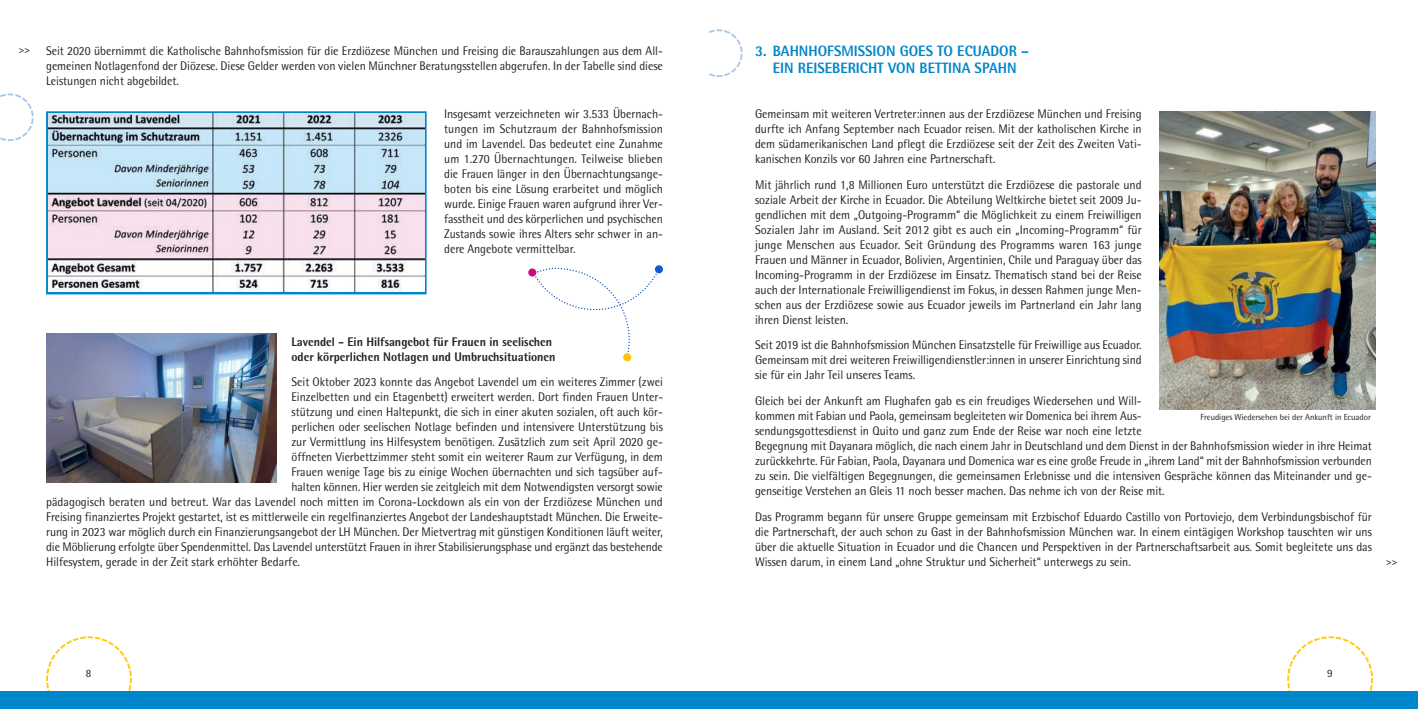
<style>
.page{position:relative;width:1418px;height:709px;background:#fff}
.page>*{position:absolute;margin:0;border:0;box-sizing:border-box;transform-origin:0 0}
.t1{font:800 15px/16.2px "Rotis Semi Sans";color:#0086ca;text-align:center;scale:.95 1}
.t2{font:12.5px/15px "Rotis Semi Sans";color:#221f1f;text-align:justify;scale:.94 1}
.t3{font:12.5px/15px "Rotis Semi Sans";color:#221f1f;text-align:justify;scale:.95 1}
.t4{font:800 12.5px/15px "Rotis Semi Sans";color:#221f1f;scale:.94 1}
.t5{font:11.25px "Rotis Semi Sans";color:#221f1f}
.t6{font:700 10px "Rotis Semi Sans";color:#221f1f;scale:.95 1}
.t7{font:8.75px "Rotis Semi Sans";color:#221f1f}
</style>
<div class="page">
<svg style="left:46px;top:636px;width:86px;height:55px"></svg>
<svg style="left:1287px;top:636px;width:87px;height:55px"></svg>
<div style="left:0;top:691px;width:1417px;height:18px;background:#0086ca"></div>
<svg style="left:0;top:93px;width:34px;height:48px"></svg>
<svg style="left:535px;top:267px;width:126px;height:88px"></svg>
<div style="left:528px;top:268px;width:8px;height:9px;background:#d00a82;border-radius:50%"></div>
<div style="left:654px;top:265px;width:9px;height:8px;background:#135cc8;border-radius:50%"></div>
<div style="left:623px;top:353px;width:8px;height:8px;background:#fbc607;border-radius:50%"></div>
<svg style="left:709px;top:29px;width:34px;height:48px"></svg>
<div style="left:46px;top:111px;width:380px;height:183px;border:3px solid #0086ca"></div>
<img style="left:49px;top:114px;width:375px;height:178px">
<img style="left:46px;top:333px;width:230px;height:149px">
<img style="left:1159px;top:111px;width:216px;height:298px">
<p class="t6" style="left:19px;top:44px;width:13px">&gt;&gt;</p>
<p class="t1" style="left:755px;top:43px;width:290px">3. BAHNHOFSMISSION GOES TO ECUADOR –<br>EIN REISEBERICHT VON BETTINA SPAHN</p>
<p class="t2" style="left:46px;top:43px;width:657px">Seit 2020 übernimmt die Katholische Bahnhofsmission für die Erzdiözese München und Freising die Barauszahlungen aus dem All&shy;gemeinen Notlagenfond der Diözese. Diese Gelder werden von vielen Münchner Beratungsstellen abgerufen. In der Tabelle sind diese Leistungen nicht abgebildet.</p>
<p class="t2" style="left:444px;top:106px;width:234px">Insgesamt verzeichneten wir 3.533 Übernach&shy;tungen im Schutzraum der Bahnhofsmission und im Lavendel. Das bedeutet eine Zunahme um 1.270 Übernachtungen. Teilweise blieben die Frauen länger in den Übernachtungsange&shy;boten bis eine Lösung erarbeitet und möglich wurde. Einige Frauen waren aufgrund ihrer Ver&shy;fasstheit und des körperlichen und psychischen Zustands sowie ihres Alters sehr schwer in an&shy;dere Angebote vermittelbar.</p>
<p class="t4" style="left:291px;top:334px;width:282px">Lavendel - Ein Hilfsangebot für Frauen in seelischen oder körperlichen Notlagen und Umbruchsituationen</p>
<p class="t2" style="left:291px;top:375px;width:396px">Seit Oktober 2023 konnte das Angebot Lavendel um ein weiteres Zimmer (zwei</p>
<p class="t2" style="left:291px;top:390px;width:397px">Einzelbetten und ein Etagenbett) erweitert werden. Dort finden Frauen Unter-</p>
<p class="t2" style="left:291px;top:405px;width:396px">stützung und einen Haltepunkt, die sich in einer akuten sozialen, oft auch kör-</p>
<p class="t2" style="left:291px;top:420px;width:396px">perlichen oder seelischen Notlage befinden und intensivere Unterstützung bis</p>
<p class="t2" style="left:291px;top:435px;width:396px">zur Vermittlung ins Hilfesystem benötigen. Zusätzlich zum seit April 2020 ge-</p>
<p class="t2" style="left:291px;top:450px;width:396px">öffneten Vierbettzimmer steht somit ein weiterer Raum zur Verfügung, in dem</p>
<p class="t2" style="left:291px;top:465px;width:396px">Frauen wenige Tage bis zu einige Wochen übernachten und sich tagsüber auf-</p>
<p class="t2" style="left:291px;top:480px;width:396px">halten können. Hier werden sie zeitgleich mit dem Notwendigsten versorgt sowie</p>
<p class="t2" style="left:46px;top:495px;width:657px">pädagogisch beraten und betreut. War das Lavendel noch mitten im Corona-Lockdown als ein von der Erzdiözese München und</p>
<p class="t2" style="left:46px;top:510px;width:657px">Freising finanziertes Projekt gestartet, ist es mittlerweile ein regelfinanziertes Angebot der Landeshauptstadt München. Die Erweite-</p>
<p class="t2" style="left:46px;top:525px;width:657px">rung in 2023 war möglich durch ein Finanzierungsangebot der LH München. Der Mietvertrag mit günstigen Konditionen läuft weiter,</p>
<p class="t2" style="left:46px;top:540px;width:657px">die Möblierung erfolgte über Spendenmittel. Das Lavendel unterstützt Frauen in ihrer Stabilisierungsphase und ergänzt das bestehende</p>
<p class="t2" style="left:46px;top:555px;width:272px">Hilfesystem, gerade in der Zeit stark erhöhter Bedarfe.</p>
<p class="t2" style="left:755px;top:106px;width:413px">Gemeinsam mit weiteren Vertreter:innen aus der Erzdiözese München und Freising durfte ich Anfang September nach Ecuador reisen. Mit der katholischen Kirche in dem südamerikanischen Land pflegt die Erzdiözese seit der Zeit des Zweiten Vati&shy;kanischen Konzils vor 60 Jahren eine Partnerschaft.</p>
<p class="t3" style="left:755px;top:177px;width:408px">Mit jährlich rund 1,8 Millionen Euro unterstützt die Erzdiözese die pastorale und soziale Arbeit der Kirche in Ecuador. Die Abteilung Weltkirche bietet seit 2009 Ju&shy;gendlichen mit dem „Outgoing-Programm“ die Möglichkeit zu einem Freiwilligen Sozialen Jahr im Ausland. Seit 2012 gibt es auch ein „Incoming-Programm“ für junge Menschen aus Ecuador. Seit Gründung des Programms waren 163 junge Frauen und Männer in Ecuador, Bolivien, Argentinien, Chile und Paraguay über das Incoming-Programm in der Erzdiözese im Einsatz. Thematisch stand bei der Reise auch der Internationale Freiwilligendienst im Fokus, in dessen Rahmen junge Men&shy;schen aus der Erzdiözese sowie aus Ecuador jeweils im Partnerland ein Jahr lang ihren Dienst leisten.</p>
<p class="t2" style="left:755px;top:337px;width:413px">Seit 2019 ist die Bahnhofsmission München Einsatzstelle für Freiwillige aus Ecuador.<br>Gemeinsam mit drei weiteren Freiwilligendienstler:innen in unserer Einrichtung sind sie für ein Jahr Teil unseres Teams.</p>
<p class="t2" style="left:755px;top:393px;width:657px;text-align:left">Gleich bei der Ankunft am Flughafen gab es ein freudiges Wiedersehen und Will-<br>kommen mit Fabian und Paola, gemeinsam begleiteten wir Domenica bei ihrem Aus-<br>sendungsgottesdienst in Quito und ganz zum Ende der Reise war noch eine letzte<br>Begegnung mit Dayanara möglich, die nach einem Jahr in Deutschland und dem Dienst in der Bahnhofsmission wieder in ihre Heimat zurückkehrte. Für Fabian, Paola, Dayanara und Domenica war es eine große Freude in „ihrem Land“ mit der Bahnhofsmission verbunden zu sein. Die vielfältigen Begegnungen, die gemeinsamen Erlebnisse und die intensiven Gespräche können das Miteinander und ge&shy;genseitige Verstehen an Gleis 11 noch besser machen. Das nehme ich von der Reise mit.</p>
<p class="t2" style="left:755px;top:509px;width:657px">Das Programm begann für unsere Gruppe gemeinsam mit Erzbischof Eduardo Castillo von Portoviejo, dem Verbindungsbischof für die Partnerschaft, der auch schon zu Gast in der Bahnhofsmission München war. In einem eintägigen Workshop tauschten wir uns über die aktuelle Situation in Ecuador und die Chancen und Perspektiven in der Partnerschaftsarbeit aus. Somit begleitete uns das Wissen darum, in einem Land „ohne Struktur und Sicherheit“ unterwegs zu sein.</p>
<p class="t7" style="left:1200px;top:412px;width:172px">Freudiges Wiedersehen bei der Ankunft in Ecuador</p>
<p class="t6" style="left:1385px;top:556px;width:13px">&gt;&gt;</p>
<p class="t5" style="left:86px;top:667px;width:7px">8</p>
<p class="t5" style="left:1326px;top:667px;width:7px">9</p>
</div>
